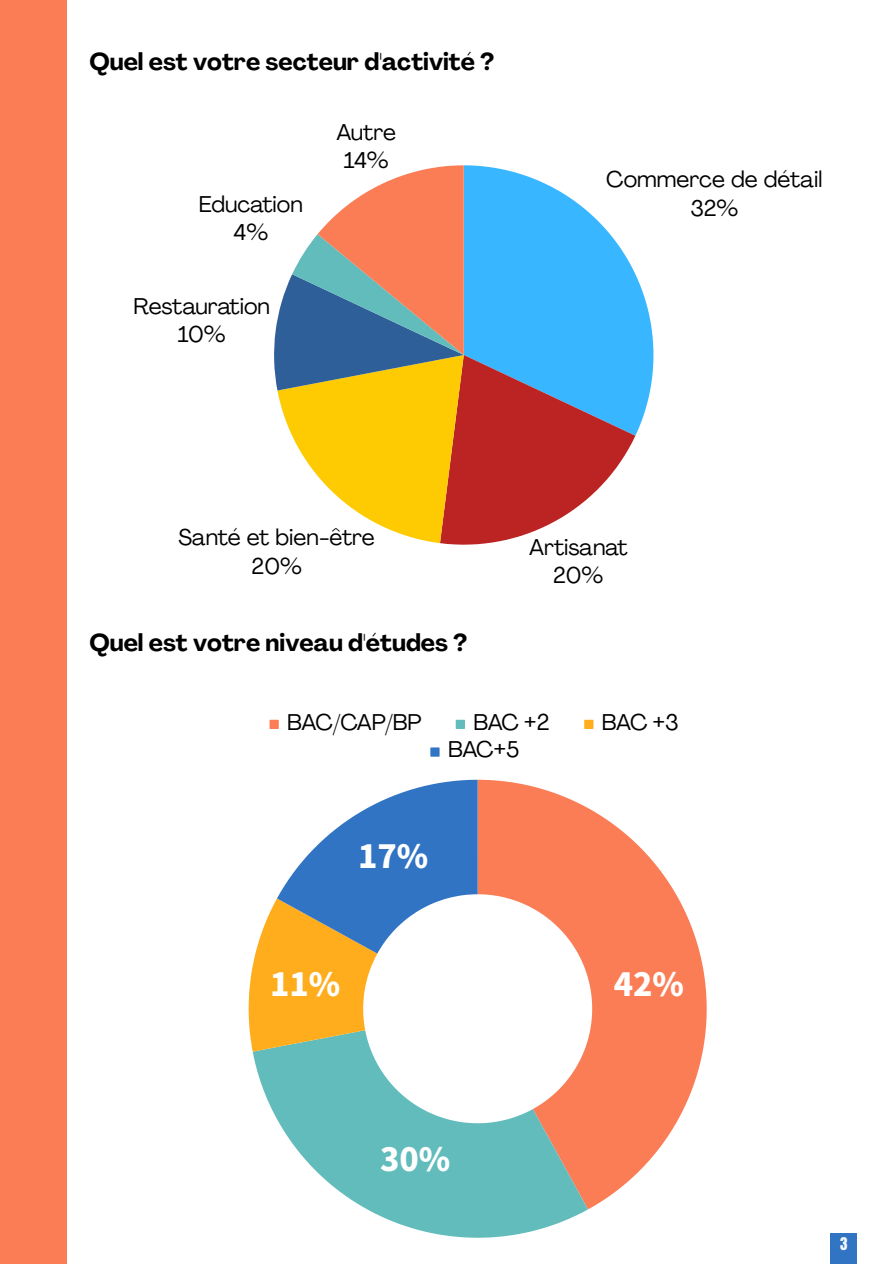
<style>
.page{position:relative;width:893px;height:1264px;background:#fff}
.page>*{position:absolute;margin:0;border:0;box-sizing:border-box;transform-origin:0 0}
.t1{font:800 31.8px "Source Han Sans JP";color:#fff}
.t2{font:700 24px "Agrandir";color:#000}
.t3{font:22.5px/27.8px "Agrandir";color:#000;text-align:center}
.t4{font:15px "Anton";color:#f4f6fc}
</style>
<div class="page">
<div style="left:0;top:0;width:66px;height:1263px;background:#fb7d55"></div>
<div style="left:830px;top:1232px;width:27px;height:31px;background:#3174c3"></div>
<svg style="left:635px;top:273px;width:18px;height:163px;fill:#38b6ff"></svg>
<svg style="left:274px;top:165px;width:361px;height:379px"></svg>
<svg style="left:269px;top:719px;width:10px;height:10px"></svg>
<svg style="left:455px;top:719px;width:10px;height:10px"></svg>
<svg style="left:584px;top:719px;width:9px;height:10px"></svg>
<svg style="left:430px;top:747px;width:9px;height:9px"></svg>
<svg style="left:477px;top:779px;width:229px;height:430px;fill:#fb7d55"></svg>
<svg style="left:253px;top:1030px;width:335px;height:207px;fill:#62bcbc"></svg>
<svg style="left:248px;top:779px;width:229px;height:272px"></svg>
<p class="t2" style="left:89px;top:47px;width:406px">Quel est votre secteur d'activité ?</p>
<p class="t3" style="left:199px;top:190px;width:105px">Education<br>4%</p>
<p class="t3" style="left:134px;top:292px;width:138px">Restauration<br>10%</p>
<p class="t3" style="left:336px;top:118px;width:61px">Autre<br>14%</p>
<p class="t3" style="left:606px;top:165px;width:217px;line-height:28.3px">Commerce de détail<br>32%</p>
<p class="t3" style="left:178px;top:523px;width:198px;line-height:28.3px">Santé et bien-être<br>20%</p>
<p class="t2" style="left:89px;top:627px;width:379px">Quel est votre niveau d'études ?</p>
<p class="t3" style="left:529px;top:533px;width:100px">Artisanat<br>20%</p>
<p class="t3" style="left:287px;top:707px;width:136px">BAC/CAP/BP</p>
<p class="t3" style="left:473px;top:707px;width:78px">BAC +2</p>
<p class="t3" style="left:602px;top:707px;width:78px">BAC +3</p>
<p class="t3" style="left:448px;top:735px;width:73px">BAC+5</p>
<h1 class="t1" style="left:358px;top:838px;width:72px">17%</h1>
<h1 class="t1" style="left:270px;top:966px;width:72px">11%</h1>
<h1 class="t1" style="left:380px;top:1140px;width:72px">30%</h1>
<h1 class="t1" style="left:613px;top:966px;width:72px">42%</h1>
<p class="t4" style="left:840px;top:1235px;width:9px">3</p>
</div>
